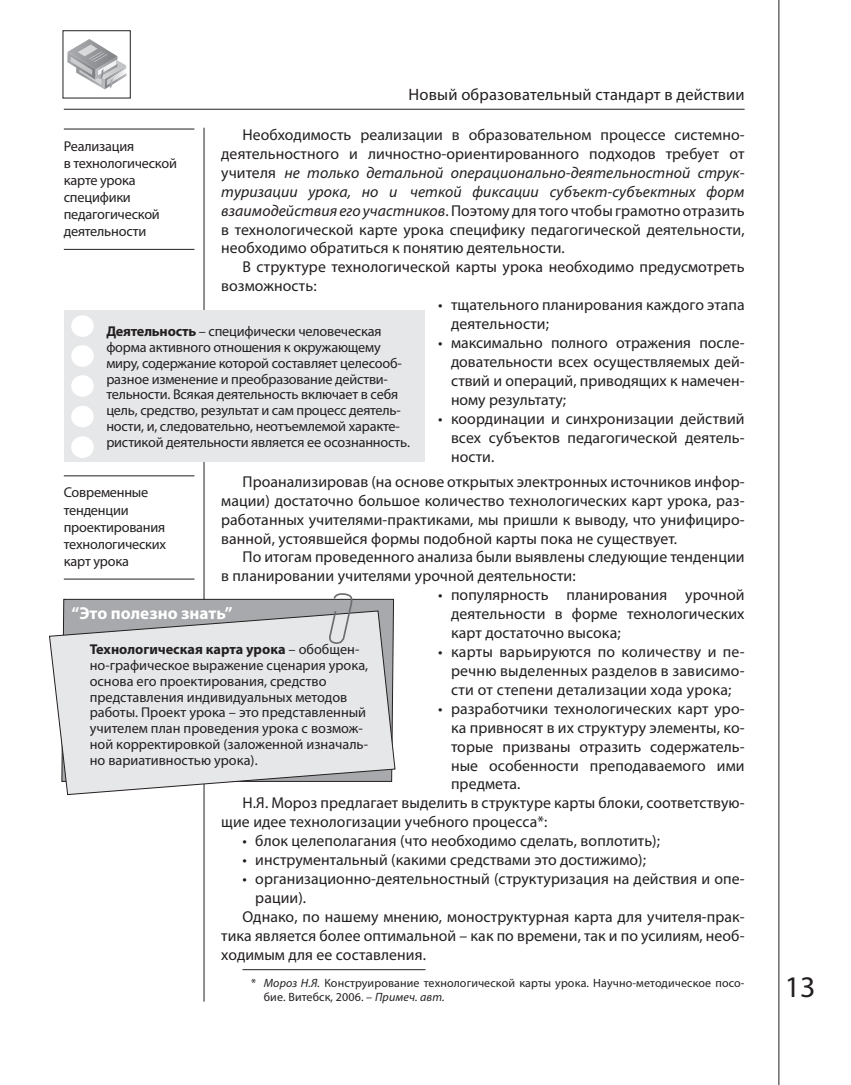
<style>
.page{position:relative;width:851px;height:1085px;background:#fff}
.page>*{position:absolute;margin:0;border:0;box-sizing:border-box;transform-origin:0 0}
.t1{font:30px "Myriad Pro";color:#231f20}
.polezno_zag{font:700 17.25px "Myriad Pro";color:#fff}
.Kolontitul{font:16.5px "Myriad Pro";letter-spacing:.01em;color:#231f20}
.osn_text_SPISOK{font:15.75px/18.9px "Myriad Pro";letter-spacing:.005em;color:#231f20;text-align:justify}
.osn_text_navigator{font:15.75px/18.9px "Myriad Pro";letter-spacing:.005em;color:#231f20;text-align:justify}
.osn_text{font:15.75px/18.9px "Myriad Pro";letter-spacing:.005em;color:#231f20}
.Text_vrez_v_serom_bl{font:14.25px/15.8px "Myriad Pro";letter-spacing:-.015em;color:#231f20}
.Snoska{font:12px/14.4px "Myriad Pro";letter-spacing:.01em;color:#231f20}
.s1{font-style:italic}
.s2{font-weight:700}
</style>
<div class="page">
<hr style="left:778px;top:0;width:1px;height:1084px;background:#231f20">
<hr style="left:64px;top:109px;width:680px;height:1px;background:#231f20">
<svg style="left:67px;top:39px;width:59px;height:50px"></svg>
<div style="left:63px;top:30px;width:68px;height:68px;border:1px solid #231f20"></div>
<hr style="left:242px;top:969px;width:183px;height:1px;background:#231f20">
<hr style="left:64px;top:129px;width:130px;height:1px;background:#231f20">
<hr style="left:64px;top:249px;width:130px;height:1px;background:#231f20">
<hr style="left:64px;top:475px;width:130px;height:1px;background:#231f20">
<hr style="left:64px;top:578px;width:130px;height:1px;background:#231f20">
<hr style="left:204px;top:128px;width:1px;height:873px;background:#231f20">
<svg style="left:63px;top:598px;width:331px;height:12px"></svg>
<svg style="left:49px;top:610px;width:347px;height:185px"></svg>
<svg style="left:326px;top:593px;width:28px;height:57px"></svg>
<div style="left:64px;top:310px;width:360px;height:151px;background:#e6e7e9"></div>
<div style="left:71px;top:436px;width:23px;height:22px;background:#fff;border-radius:50%"></div>
<div style="left:71px;top:315px;width:23px;height:22px;background:#fff;border-radius:50%"></div>
<div style="left:71px;top:375px;width:23px;height:21px;background:#fff;border-radius:50%"></div>
<div style="left:71px;top:345px;width:23px;height:22px;background:#fff;border-radius:50%"></div>
<div style="left:71px;top:405px;width:23px;height:22px;background:#fff;border-radius:50%"></div>
<p class="Kolontitul" style="left:408px;top:85px;width:337px">Новый образовательный стандарт в действии</p>
<p class="osn_text_navigator" style="left:221px;top:125px;width:525px;text-indent:21px">Необходимость реализации в образовательном процессе системно&shy;деятельностного и личностно-ориентированного подходов требует от учителя <span class="s1">не только детальной операционально-деятельностной струк&shy;туризации урока, но и четкой фиксации субъект-субъектных форм взаимодействия его участников</span>. Поэтому для того чтобы грамотно отразить в технологической карте урока специфику педагогической деятельности, необходимо обратиться к понятию деятельности.</p>
<p class="osn_text" style="left:221px;top:257px;width:524px;text-indent:21px">В структуре технологической карты урока необходимо предусмотреть возможность:</p>
<p class="osn_text_SPISOK" style="left:451px;top:295px;width:295px;text-indent:-13px">• тщательного планирования каждого этапа деятельности;</p>
<p class="osn_text_SPISOK" style="left:451px;top:333px;width:295px;text-indent:-13px">• максимально полного отражения после&shy;довательности всех осуществляемых дей&shy;ствий и операций, приводящих к намечен&shy;ному результату;</p>
<p class="osn_text_SPISOK" style="left:451px;top:408px;width:295px;text-indent:-13px">• координации и синхронизации действий всех субъектов педагогической деятель&shy;ности.</p>
<p class="osn_text_navigator" style="left:221px;top:471px;width:524px;text-indent:21px">Проанализировав (на основе открытых электронных источников инфор&shy;мации) достаточно большое количество технологических карт урока, раз&shy;работанных учителями-практиками, мы пришли к выводу, что унифициро&shy;ванной, устоявшейся формы подобной карты пока не существует.</p>
<p class="osn_text" style="left:221px;top:547px;width:524px;text-indent:21px">По итогам проведенного анализа были выявлены следующие тенденции в планировании учителями урочной деятельности:</p>
<p class="osn_text_SPISOK" style="left:451px;top:585px;width:295px;text-indent:-13px">• популярность планирования урочной деятельности в форме технологических карт достаточно высока;</p>
<p class="osn_text_SPISOK" style="left:451px;top:642px;width:295px;text-indent:-13px">• карты варьируются по количеству и пе&shy;речню выделенных разделов в зависимо&shy;сти от степени детализации хода урока;</p>
<p class="osn_text_SPISOK" style="left:451px;top:698px;width:295px;text-indent:-13px">• разработчики технологических карт уро&shy;ка привносят в их структуру элементы, ко&shy;торые призваны отразить содержатель&shy;ные особенности преподаваемого ими предмета.</p>
<p class="osn_text" style="left:221px;top:793px;width:524px;text-indent:21px">Н.Я. Мороз предлагает выделить в структуре карты блоки, соответствую&shy;щие идее технологизации учебного процесса*:</p>
<p class="osn_text_SPISOK" style="left:242px;top:831px;width:419px">• блок целеполагания (что необходимо сделать, воплотить);</p>
<p class="osn_text_SPISOK" style="left:242px;top:849px;width:405px">• инструментальный (какими средствами это достижимо);</p>
<p class="osn_text_SPISOK" style="left:255px;top:868px;width:490px;text-indent:-13px">• организационно-деятельностный (структуризация на действия и опе&shy;рации).</p>
<p class="osn_text" style="left:221px;top:906px;width:524px;text-align:justify;text-indent:21px">Однако, по нашему мнению, моноструктурная карта для учителя-прак&shy;тика является более оптимальной – как по времени, так и по усилиям, необ&shy;ходимым для ее составления.</p>
<p class="Snoska" style="left:264px;top:975px;width:482px;text-indent:-13px">* <span class="s1">Мороз Н.Я.</span> Конструирование технологической карты урока. Научно-методическое посо&shy;бие. Витебск, 2006. – <span class="s1">Примеч. авт.</span></p>
<p class="Text_vrez_v_serom_bl" style="left:64px;top:137px;width:115px;line-height:17.1px">Реализация<br>в технологической карте урока специфики педагогической деятельности</p>
<p class="Text_vrez_v_serom_bl" style="left:106px;top:323px;width:305px"><span class="s2">Деятельность</span> – специфически человеческая форма активного отношения к окружающему миру, содержание которой составляет целесооб&shy;разное изменение и преобразование действи&shy;тельности. Всякая деятельность включает в себя цель, средство, результат и сам процесс деятель&shy;ности, и, следовательно, неотъемлемой характе&shy;ристикой деятельности является ее осознанность.</p>
<p class="Text_vrez_v_serom_bl" style="left:64px;top:484px;width:104px;line-height:17.1px">Современные тенденции проектирования технологических карт урока</p>
<p class="polezno_zag" style="left:72px;top:602px;width:163px">“Это полезно знать”</p>
<p class="Text_vrez_v_serom_bl" style="left:90px;top:641px;width:280px"><span class="s2">Технологическая карта урока</span> – обобщен&shy;но-графическое выражение сценария урока, основа его проектирования, средство представления индивидуальных методов работы. Проект урока – это представленный учителем план проведения урока с возмож&shy;ной корректировкой (заложенной изначаль&shy;но вариативностью урока).</p>
<p class="t1" style="left:784px;top:968px;width:32px">13</p>
</div>
